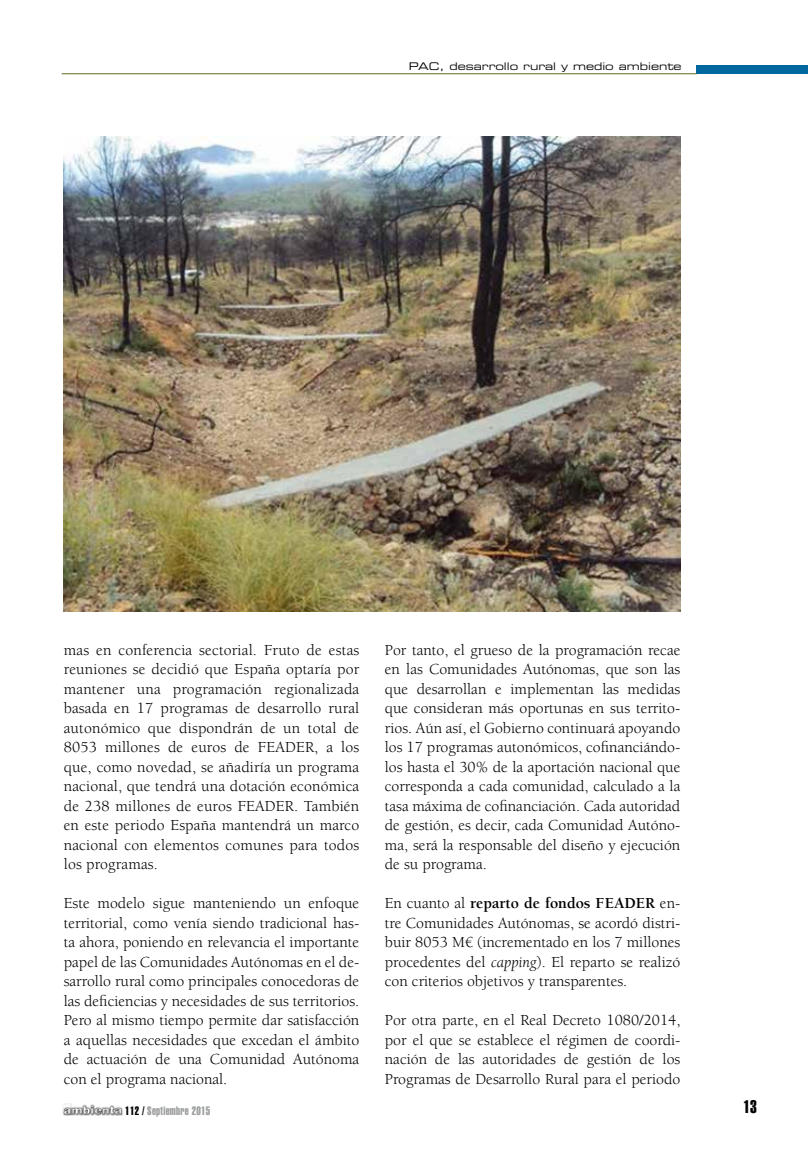
<style>
.page{position:relative;width:808px;height:1149px;background:#fff}
.page>*{position:absolute;margin:0;border:0;box-sizing:border-box;transform-origin:0 0}
.t1{font:18px "Helvetica LT Std Extra Comp";color:#000}
.t2{font:15.75px/19.5px "Berkeley Std";color:#000;text-align:justify}
.t3{font:12px "Helvetica LT Std Extra Comp";letter-spacing:.025em;color:#9c9e9f}
.t4{font:10.5px "Eurostile LT Std Ex 2";color:#000}
.s1{font-weight:700}
.s2{font-style:italic}
.s3{color:#000}
</style>
<div class="page">
<div style="left:696px;top:65px;width:112px;height:9px;background:#00689e"></div>
<hr style="left:62px;top:73px;width:635px;height:1px;background:#5f6d27">
<img style="left:62px;top:1103px;width:61px;height:13px">
<img style="left:64px;top:136px;width:616px;height:475px">
<p class="t4" style="left:409px;top:59px;width:274px">PAC, desarrollo rural y medio ambiente</p>
<p class="t2" style="left:64px;top:640px;width:297px">mas en conferencia sectorial. Fruto de estas reuniones se decidió que España optaría por mantener una programación regionalizada basada en 17 programas de desarrollo rural autonómico que dispondrán de un total de 8053 millones de euros de FEADER, a los que, como novedad, se añadiría un programa nacional, que tendrá una dotación económica de 238 millones de euros FEADER. También en este periodo España mantendrá un marco nacional con elementos comunes para todos los programas.</p>
<p class="t2" style="left:64px;top:893px;width:297px">Este modelo sigue manteniendo un enfoque territorial, como venía siendo tradicional has&shy;ta ahora, poniendo en relevancia el importante papel de las Comunidades Autónomas en el de&shy;sarrollo rural como principales conocedoras de las deficiencias y necesidades de sus territorios.<br>Pero al mismo tiempo permite dar satisfacción a aquellas necesidades que excedan el ámbito de actuación de una Comunidad Autónoma con el programa nacional.</p>
<p class="t2" style="left:385px;top:640px;width:297px">Por tanto, el grueso de la programación recae en las Comunidades Autónomas, que son las que desarrollan e implementan las medidas que consideran más oportunas en sus territo&shy;rios. Aún así, el Gobierno continuará apoyando los 17 programas autonómicos, cofinanciándo&shy;los hasta el 30% de la aportación nacional que corresponda a cada comunidad, calculado a la tasa máxima de cofinanciación. Cada autoridad de gestión, es decir, cada Comunidad Autóno&shy;ma, será la responsable del diseño y ejecución de su programa.</p>
<p class="t2" style="left:385px;top:893px;width:297px">En cuanto al <span class="s1">reparto de fondos FEADER</span> en&shy;tre Comunidades Autónomas, se acordó distri&shy;buir 8053 M€ (incrementado en los 7 millones procedentes del <span class="s2">capping</span>). El reparto se realizó con criterios objetivos y transparentes.</p>
<p class="t2" style="left:385px;top:1010px;width:297px">Por otra parte, en el Real Decreto 1080/2014, por el que se establece el régimen de coordi&shy;nación de las autoridades de gestión de los Programas de Desarrollo Rural para el periodo</p>
<p class="t3" style="left:125px;top:1103px;width:87px"><span class="s3">112 /</span> Septiembre 2015</p>
<p class="t1" style="left:744px;top:1095px;width:15px">13</p>
</div>
